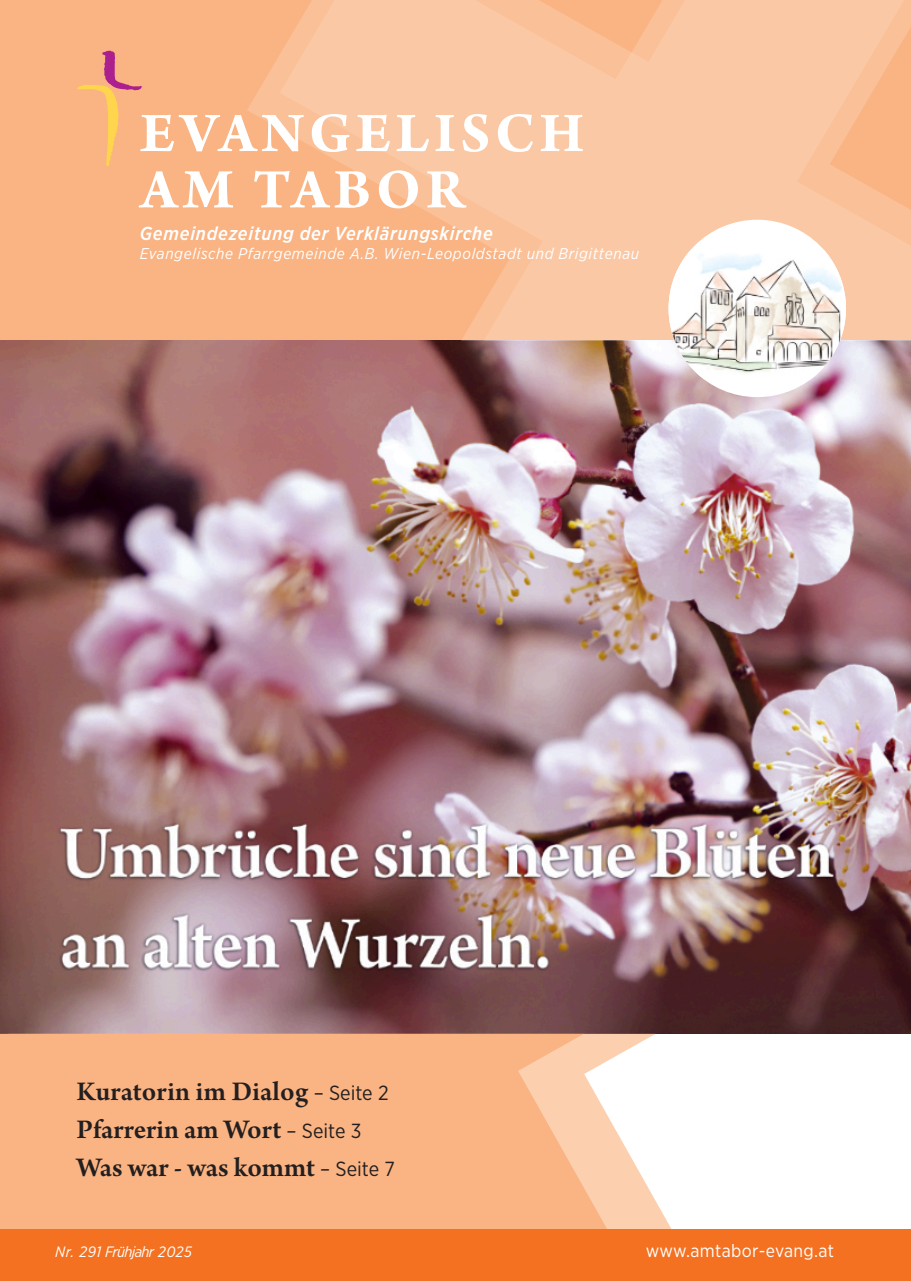
<style>
.page{position:relative;width:911px;height:1281px;background:#fff}
.page>*{position:absolute;margin:0;border:0;box-sizing:border-box;transform-origin:0 0}
.t1{font:700 59.4px/56.4px "Arno Pro";letter-spacing:.08em;color:#fff}
.t2{font:600 28.5px/37.8px "Arno Pro";color:#231f20}
.t3{font:italic 500 18.75px "Gotham Narrow";letter-spacing:.04em;color:#fff}
.t4{font:18px "Gotham Narrow";letter-spacing:.02em;color:#fff}
.t5{font:italic 15.6px "Gotham Narrow";letter-spacing:.04em;color:#fff}
.t6{font:italic 15px "Gotham Narrow";letter-spacing:-.045em;color:#fff}
.s1{font-family:"Gotham Narrow";font-weight:400;font-size:20.4px}
</style>
<div class="page">
<img style="left:0;top:340px;width:910px;height:693px">
<svg style="left:607px;top:1033px;width:64px;height:196px"></svg>
<svg style="left:0;top:1033px;width:607px;height:196px;background:#f9b585"></svg>
<div style="left:0;top:0;width:910px;height:340px;background:#fab382"></div>
<svg style="left:247px;top:0;width:663px;height:340px;fill:#fbc8a5"></svg>
<div style="left:0;top:1229px;width:910px;height:51px;background:#f37121"></div>
<svg style="left:77px;top:51px;width:65px;height:115px"></svg>
<div style="left:668px;top:220px;width:177px;height:177px;background:#fff;border-radius:50%"></div>
<img style="left:668px;top:250px;width:177px;height:129px">
<h1 class="t1" style="left:140px;top:112px;width:445px">EVANGELISCH<br>AM TABOR</h1>
<p class="t3" style="left:140px;top:225px;width:354px">Gemeindezeitung der Verklärungskirche</p>
<p class="t5" style="left:140px;top:246px;width:500px">Evangelische Pfarrgemeinde A.B. Wien-Leopoldstadt und Brigittenau</p>
<p class="t2" style="left:77px;top:1076px;width:319px">Kuratorin im Dialog <span class="s1">– Seite 2<br></span>Pfarrerin am Wort <span class="s1">– Seite 3<br></span>Was war - was kommt <span class="s1">– Seite 7</span></p>
<p class="t6" style="left:55px;top:1244px;width:138px">Nr. 291 Frühjahr 2025</p>
<p class="t4" style="left:645px;top:1242px;width:190px">www.amtabor-evang.at</p>
</div>
